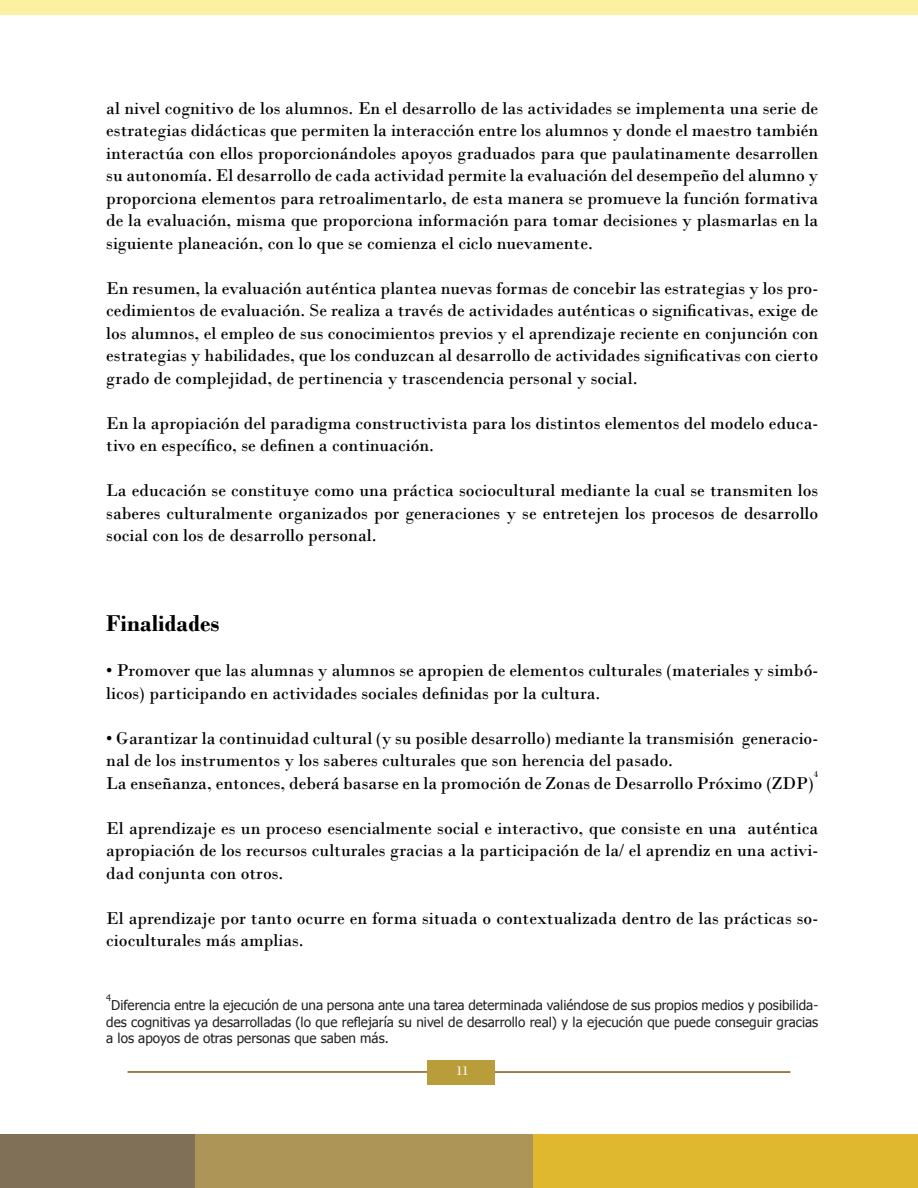
<style>
.page{position:relative;width:918px;height:1188px;background:#fff}
.page>*{position:absolute;margin:0;border:0;box-sizing:border-box;transform-origin:0 0}
.t1{font:700 24px "Bodoni";color:#000}
.t2{font:18px/22.5px "Bodoni";color:#000;text-align:justify}
.t3{font:13.5px/16.2px "Tahoma";color:#231f20;text-align:justify}
.t4{font:13.5px "Bodoni";color:#fff}
.t5{font:9px "Bodoni";color:#000}
.t6{font:9px "Tahoma";color:#231f20}
</style>
<div class="page">
<hr style="left:490px;top:1071px;width:300px;height:2px;background:#7f5619">
<hr style="left:128px;top:1071px;width:300px;height:2px;background:#7f5619">
<div style="left:0;top:1134px;width:201px;height:54px;background:#7f7057"></div>
<div style="left:196px;top:1134px;width:342px;height:54px;background:#ac9556"></div>
<div style="left:534px;top:1134px;width:384px;height:54px;background:#e0b82f"></div>
<div style="left:0;top:0;width:918px;height:14px;background:#fcf0a1"></div>
<div style="left:427px;top:1060px;width:68px;height:24px;background:#b89d3a"></div>
<p class="t2" style="left:106px;top:97px;width:714px">al nivel cognitivo de los alumnos. En el desarrollo de las actividades se implementa una serie de estrategias didácticas que permiten la interacción entre los alumnos y donde el maestro también interactúa con ellos proporcionándoles apoyos graduados para que paulatinamente desarrollen su autonomía. El desarrollo de cada actividad permite la evaluación del desempeño del alumno y proporciona elementos para retroalimentarlo, de esta manera se promueve la función formativa de la evaluación, misma que proporciona información para tomar decisiones y plasmarlas en la siguiente planeación, con lo que se comienza el ciclo nuevamente.</p>
<p class="t2" style="left:106px;top:277px;width:713px">En resumen, la evaluación auténtica plantea nuevas formas de concebir las estrategias y los pro&shy;cedimientos de evaluación. Se realiza a través de actividades auténticas o significativas, exige de los alumnos, el empleo de sus conocimientos previos y el aprendizaje reciente en conjunción con estrategias y habilidades, que los conduzcan al desarrollo de actividades significativas con cierto grado de complejidad, de pertinencia y trascendencia personal y social.</p>
<p class="t2" style="left:106px;top:412px;width:713px">En la apropiación del paradigma constructivista para los distintos elementos del modelo educa&shy;tivo en específico, se definen a continuación.</p>
<p class="t2" style="left:106px;top:479px;width:713px">La educación se constituye como una práctica sociocultural mediante la cual se transmiten los saberes culturalmente organizados por generaciones y se entretejen los procesos de desarrollo social con los de desarrollo personal.</p>
<p class="t1" style="left:106px;top:609px;width:115px">Finalidades</p>
<p class="t2" style="left:106px;top:659px;width:713px">• Promover que las alumnas y alumnos se apropien de elementos culturales (materiales y simbó&shy;licos) participando en actividades sociales definidas por la cultura.</p>
<p class="t2" style="left:106px;top:727px;width:713px">• Garantizar la continuidad cultural (y su posible desarrollo) mediante la transmisión generacio&shy;nal de los instrumentos y los saberes culturales que son herencia del pasado.</p>
<p class="t2" style="left:106px;top:772px;width:709px">La enseñanza, entonces, deberá basarse en la promoción de Zonas de Desarrollo Próximo (ZDP)</p>
<p class="t5" style="left:814px;top:769px;width:6px">4</p>
<p class="t2" style="left:106px;top:817px;width:713px">El aprendizaje es un proceso esencialmente social e interactivo, que consiste en una auténtica apropiación de los recursos culturales gracias a la participación de la/ el aprendiz en una activi&shy;dad conjunta con otros.</p>
<p class="t2" style="left:106px;top:907px;width:713px">El aprendizaje por tanto ocurre en forma situada o contextualizada dentro de las prácticas so&shy;cioculturales más amplias.</p>
<p class="t6" style="left:106px;top:992px;width:6px">4</p>
<p class="t3" style="left:106px;top:997px;width:713px;text-indent:5px">Diferencia entre la ejecución de una persona ante una tarea determinada valiéndose de sus propios medios y posibilida&shy;des cognitivas ya desarrolladas (lo que reflejaría su nivel de desarrollo real) y la ejecución que puede conseguir gracias a los apoyos de otras personas que saben más.</p>
<p class="t4" style="left:456px;top:1063px;width:14px">11</p>
</div>
